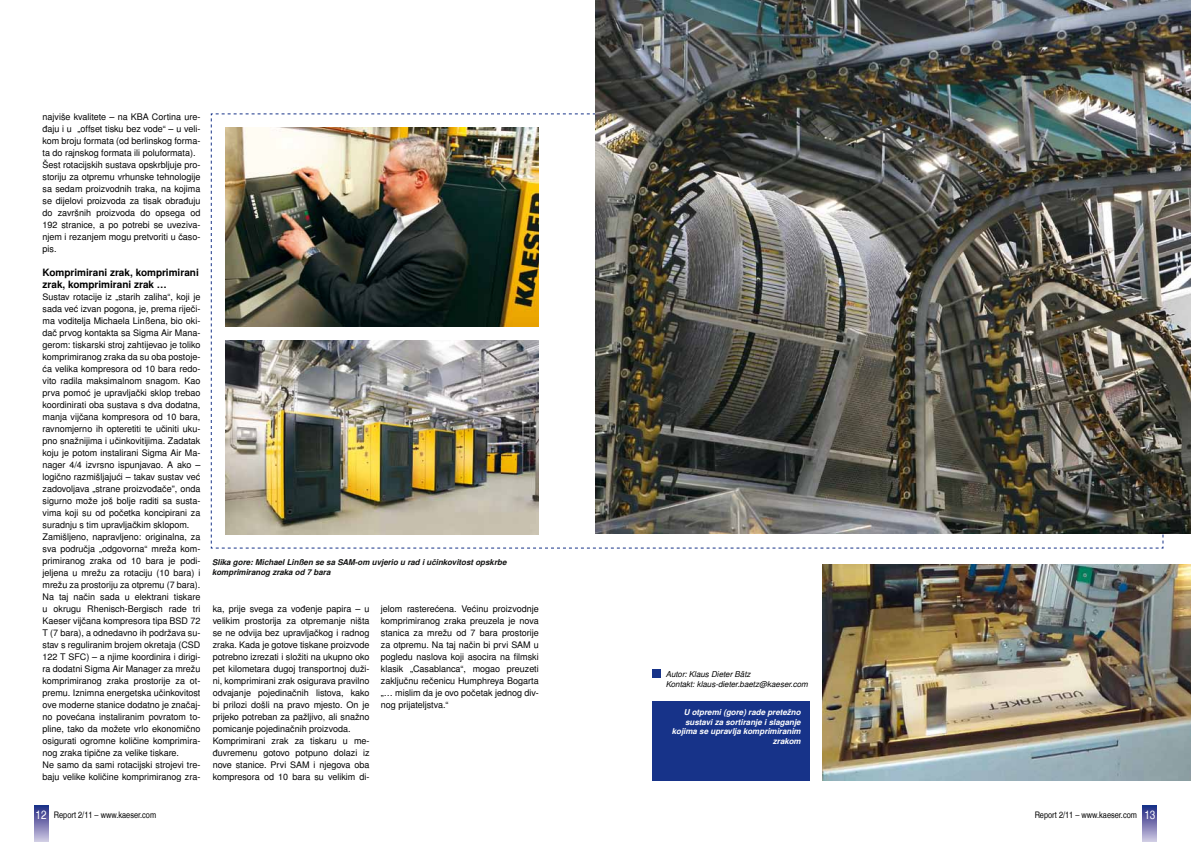
<style>
.page{position:relative;width:1191px;height:842px;background:#fff}
.page>*{position:absolute;margin:0;border:0;box-sizing:border-box;transform-origin:0 0}
.t1{font:700 10px/12px "Nimbus San L";color:#000}
.t2{font:9px/12px "Nimbus San L";color:#000}
.t3{font:9px "Nimbus San L Reg Con";color:#000}
.t4{font:italic 700 8px/9.5px "Nimbus San L";color:#121312}
.t5{font:italic 700 8px/9.5px "Nimbus San L";color:#fff;text-align:right}
.t6{font:italic 8px/10px "Nimbus San L";color:#000}
.s1{font-size:12px;color:#fff}
</style>
<div class="page">
<svg style="left:1142px;top:806px;width:14px;height:36px"></svg>
<svg style="left:34px;top:806px;width:14px;height:36px"></svg>
<svg style="left:210px;top:113px;width:954px;height:436px"></svg>
<img style="left:595px;top:0;width:596px;height:533px">
<img style="left:225px;top:340px;width:313px;height:194px">
<img style="left:225px;top:128px;width:313px;height:198px">
<img style="left:822px;top:564px;width:369px;height:217px">
<div style="left:652px;top:701px;width:157px;height:80px;background:#173389"></div>
<div style="left:652px;top:669px;width:8px;height:9px;background:#173389"></div>
<p class="t2" style="left:43px;top:111px;width:159px">najviše kvalitete – na KBA Cortina ure&shy;đaju i u „offset tisku bez vode“ – u veli&shy;kom broju formata (od berlinskog forma&shy;ta do rajnskog formata ili poluformata).<br>Šest rotacijskih sustava opskrbljuje pro&shy;storiju za otpremu vrhunske tehnologije sa sedam proizvodnih traka, na kojima se dijelovi proizvoda za tisak obrađuju do završnih proizvoda do opsega od 192 stranice, a po potrebi se uveziva&shy;njem i rezanjem mogu pretvoriti u časo&shy;pis.</p>
<p class="t1" style="left:43px;top:267px;width:158px">Komprimirani zrak, komprimirani zrak, komprimirani zrak …</p>
<p class="t2" style="left:43px;top:291px;width:159px">Sustav rotacije iz „starih zaliha“, koji je sada već izvan pogona, je, prema riječi&shy;ma voditelja Michaela Linßena, bio oki&shy;dač prvog kontakta sa Sigma Air Mana&shy;gerom: tiskarski stroj zahtijevao je toliko komprimiranog zraka da su oba postoje&shy;ća velika kompresora od 10 bara redo&shy;vito radila maksimalnom snagom. Kao prva pomoć je upravljački sklop trebao koordinirati oba sustava s dva dodatna, manja vijčana kompresora od 10 bara, ravnomjerno ih opteretiti te učiniti uku&shy;pno snažnijima i učinkovitijima. Zadatak koju je potom instalirani Sigma Air Ma&shy;nager 4/4 izvrsno ispunjavao. A ako – logično razmišljajući – takav sustav već zadovoljava „strane proizvođače”, onda sigurno može još bolje raditi sa susta&shy;vima koji su od početka koncipirani za suradnju s tim upravljačkim sklopom.<br>Zamišljeno, napravljeno: originalna, za sva područja „odgovorna“ mreža kom&shy;primiranog zraka od 10 bara je podi&shy;jeljena u mrežu za rotaciju (10 bara) i mrežu za prostoriju za otpremu (7 bara).<br>Na taj način sada u elektrani tiskare u okrugu Rhenisch-Bergisch rade tri Kaeser vijčana kompresora tipa BSD 72<br>T (7 bara), a odnedavno ih podržava su&shy;stav s reguliranim brojem okretaja (CSD 122 T SFC) – a njime koordinira i dirigi&shy;ra dodatni Sigma Air Manager za mrežu komprimiranog zraka prostorije za ot&shy;premu. Iznimna energetska učinkovitost ove moderne stanice dodatno je značaj&shy;no povećana instaliranim povratom to&shy;pline, tako da možete vrlo ekonomično osigurati ogromne količine komprimira&shy;nog zraka tipične za velike tiskare.<br>Ne samo da sami rotacijski strojevi tre&shy;baju velike količine komprimiranog zra-</p>
<p class="t4" style="left:212px;top:558px;width:296px">Slika gore: Michael Linßen se sa SAM-om uvjerio u rad i učinkovitost opskrbe komprimiranog zraka od 7 bara</p>
<p class="t2" style="left:213px;top:603px;width:158px">ka, prije svega za vođenje papira – u velikim prostorija za otpremanje ništa se ne odvija bez upravljačkog i radnog zraka. Kada je gotove tiskane proizvode potrebno izrezati i složiti na ukupno oko pet kilometara dugoj transportnoj duži&shy;ni, komprimirani zrak osigurava pravilno odvajanje pojedinačnih listova, kako bi prilozi došli na pravo mjesto. On je prijeko potreban za pažljivo, ali snažno pomicanje pojedinačnih proizvoda.<br>Komprimirani zrak za tiskaru u me&shy;đuvremenu gotovo potpuno dolazi iz nove stanice. Prvi SAM i njegova oba kompresora od 10 bara su velikim di-</p>
<p class="t2" style="left:381px;top:603px;width:159px;text-align:justify">jelom rasterećena. Većinu proizvodnje komprimiranog zraka preuzela je nova stanica za mrežu od 7 bara prostorije za otpremu. Na taj način bi prvi SAM u pogledu naslova koji asocira na filmski klasik „Casablanca“, mogao preuzeti zaključnu rečenicu Humphreya Bogarta „… mislim da je ovo početak jednog div&shy;nog prijateljstva.“</p>
<p class="t6" style="left:665px;top:669px;width:144px">Autor: Klaus Dieter Bätz<br>Kontakt: klaus-dieter.baetz@kaeser.com</p>
<p class="t5" style="left:672px;top:708px;width:130px">U otpremi (gore) rade pretežno sustavi za sortiranje i slaganje kojima se upravlja komprimiranim zrakom</p>
<p class="t3" style="left:36px;top:809px;width:122px"><span class="s1">12</span> Report 2/11 – www.kaeser.com</p>
<p class="t3" style="left:1034px;top:809px;width:122px">Report 2/11 – www.kaeser.com <span class="s1">13</span></p>
</div>
